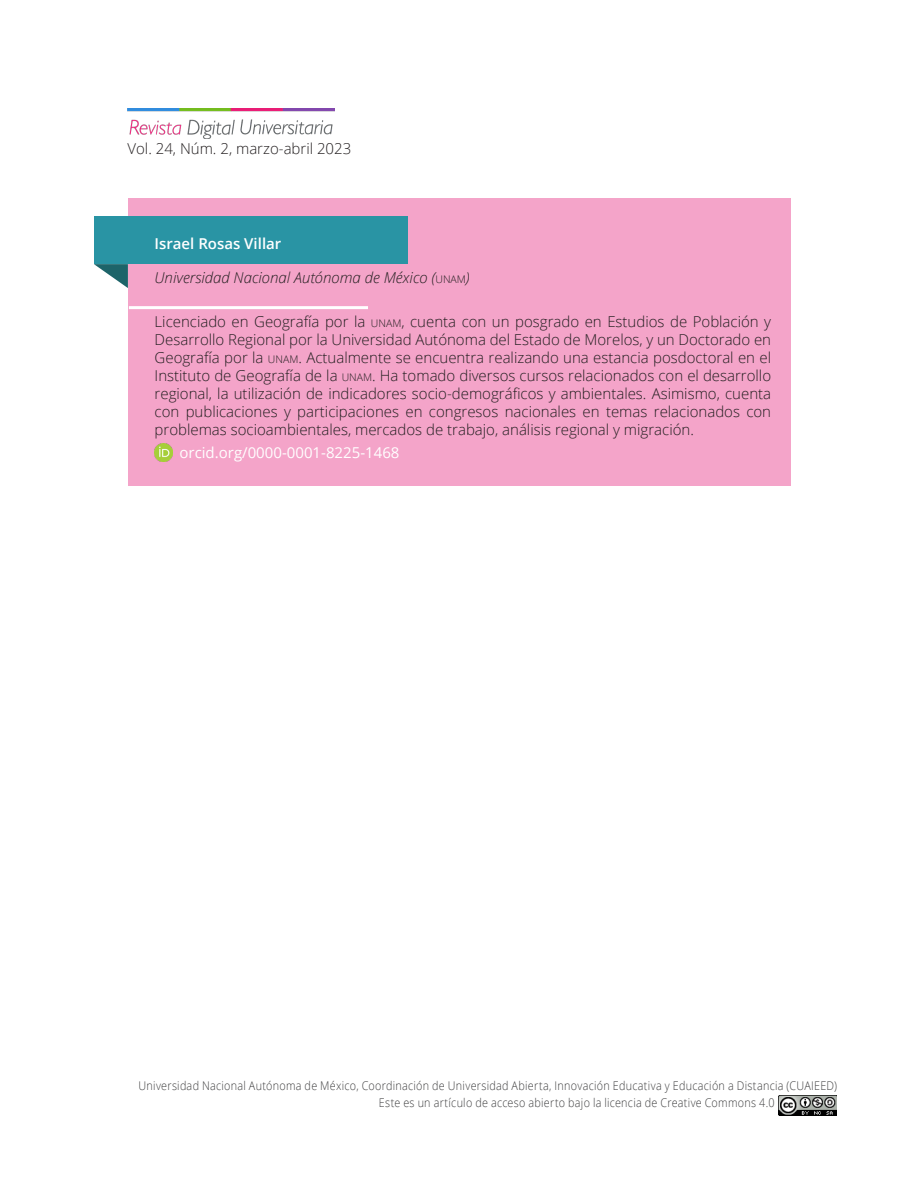
<style>
.page{position:relative;width:918px;height:1188px;background:#fff}
.page>*{position:absolute;margin:0;border:0;box-sizing:border-box;transform-origin:0 0}
.autor_Info2{font:300 15px/18px "Open Sans";color:#231f20;text-align:justify}
.autor_Info2-2{font:italic 300 15px "Open Sans";color:#231f20}
.autor_Info2-3{font:15px "Open Sans";color:#fff}
.autor_info{font:600 15px "Open Sans";color:#fff}
.t1{font:300 12px/17px "Open Sans";letter-spacing:.025em;color:#3e3e3f;scale:.9 1}
.s1{font-style:normal;font-size:10.5px}
.s2{font-size:10.5px}
</style>
<div class="page">
<img style="left:128px;top:108px;width:207px;height:30px">
<img style="left:778px;top:1096px;width:59px;height:20px">
<div style="left:128px;top:198px;width:663px;height:288px;background:#f4a4c9"></div>
<div style="left:94px;top:217px;width:314px;height:47px;background:#2994a4"></div>
<svg style="left:94px;top:264px;width:34px;height:24px"></svg>
<hr style="left:129px;top:306px;width:239px;height:3px;background:#fff">
<img style="left:155px;top:443px;width:18px;height:18px">
<p class="autor_Info2" style="left:128px;top:139px;width:225px">Vol. 24, Núm. 2, marzo-abril 2023</p>
<p class="autor_info" style="left:155px;top:233px;width:128px">Israel Rosas Villar</p>
<p class="autor_Info2-2" style="left:155px;top:267px;width:317px">Universidad Nacional Autónoma de México (<span class="s1">UNAM</span>)</p>
<p class="autor_Info2" style="left:155px;top:313px;width:618px">Licenciado en Geografía por la <span class="s2">UNAM</span>, cuenta con un posgrado en Estudios de Población y Desarrollo Regional por la Universidad Autónoma del Estado de Morelos, y un Doctorado en Geografía por la <span class="s2">UNAM</span>. Actualmente se encuentra realizando una estancia posdoctoral en el Instituto de Geografía de la <span class="s2">UNAM</span>. Ha tomado diversos cursos relacionados con el desarrollo regional, la utilización de indicadores socio-demográficos y ambientales. Asimismo, cuenta con publicaciones y participaciones en congresos nacionales en temas relacionados con problemas socioambientales, mercados de trabajo, análisis regional y migración.</p>
<p class="autor_Info2-3" style="left:180px;top:442px;width:221px">orcid.org/0000-0001-8225-1468</p>
<p class="t1" style="left:379px;top:1077px;width:511px;text-indent:-240px">Universidad Nacional Autónoma de México, Coordinación de Universidad Abierta, Innovación Educativa y Educación a Distancia (CUAIEED)<br>Este es un artículo de acceso abierto bajo la licencia de Creative Commons 4.0</p>
</div>
